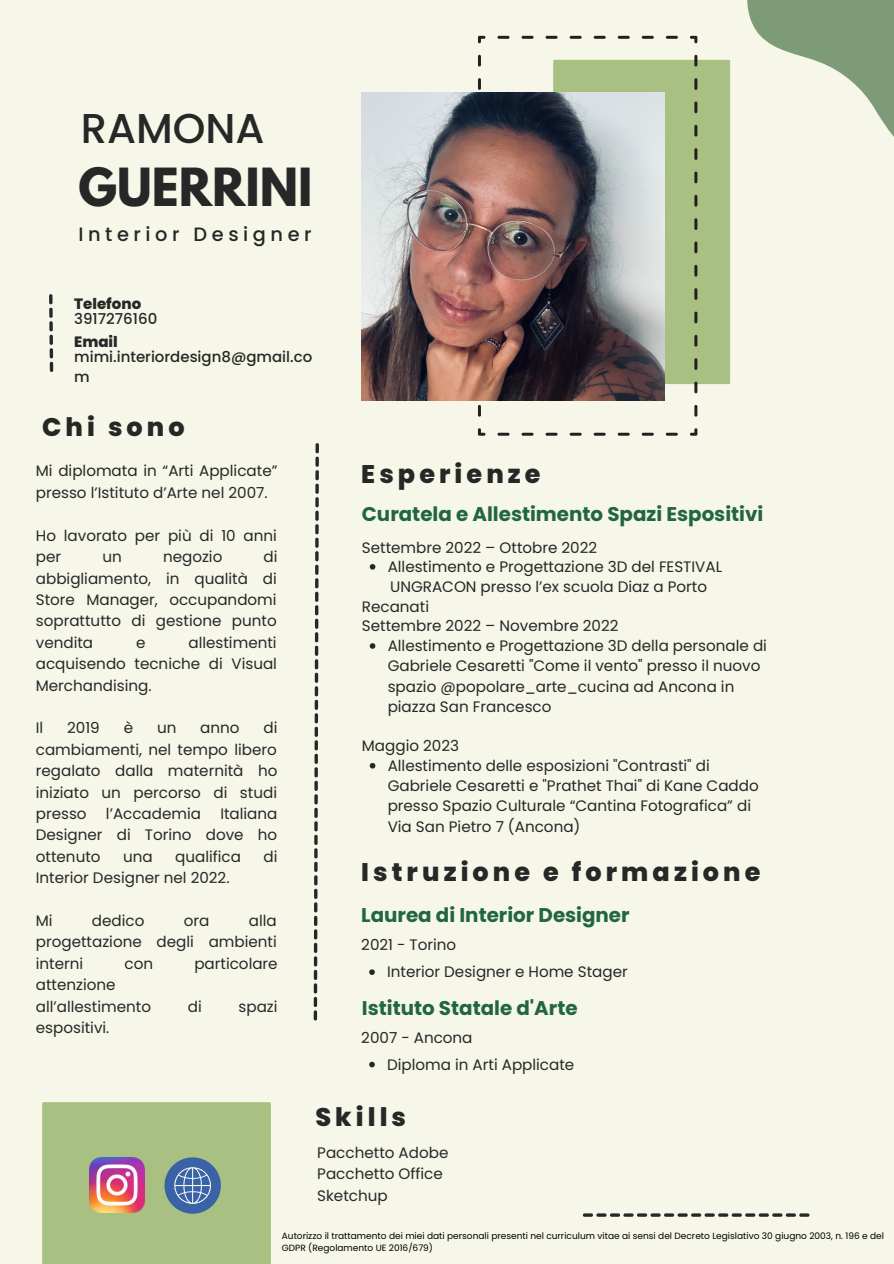
<style>
.page{position:relative;width:894px;height:1264px;background:#fff}
.page>*{position:absolute;margin:0;border:0;box-sizing:border-box;transform-origin:0 0}
.t1{font:700 46.5px "League Spartan";color:#272727}
.t2{font:500 41.7px "Poppins";color:#272727}
.t3{font:800 25.5px "Poppins";letter-spacing:.16em;color:#272727}
.t4{font:700 19.8px "Poppins";color:#21663f}
.t5{font:500 19.35px "Poppins";letter-spacing:.235em;color:#272727}
.t6{font:15.15px/21.5px "Poppins";color:#272727}
.t7{font:500 15px/20.2px "Poppins";color:#272727}
.t8{font:800 15px "Poppins";color:#272727}
.t9{font:9px "Poppins";color:#000}
</style>
<div class="page">
<div style="left:0;top:0;width:893px;height:1263px;background:#f6f6e9"></div>
<div style="left:697px;top:60px;width:33px;height:324px;background:#a8c082"></div>
<svg style="left:478px;top:36px;width:219px;height:400px"></svg>
<img style="left:361px;top:93px;width:303px;height:307px">
<svg style="left:747px;top:0;width:146px;height:136px"></svg>
<svg style="left:49px;top:294px;width:4px;height:78px"></svg>
<svg style="left:582px;top:1213px;width:227px;height:3px"></svg>
<svg style="left:313px;top:443px;width:6px;height:577px"></svg>
<svg style="left:42px;top:1102px;width:229px;height:161px;background:#a5b587"></svg>
<svg style="left:369px;top:564px;width:6px;height:5px"></svg>
<svg style="left:369px;top:969px;width:6px;height:5px"></svg>
<svg style="left:369px;top:1061px;width:6px;height:6px"></svg>
<svg style="left:369px;top:643px;width:6px;height:6px"></svg>
<svg style="left:369px;top:763px;width:6px;height:5px"></svg>
<p class="t2" style="left:81px;top:99px;width:185px">RAMONA</p>
<p class="t1" style="left:78px;top:164px;width:236px">GUERRINI</p>
<p class="t5" style="left:78px;top:220px;width:235px">Interior Designer</p>
<p class="t8" style="left:74px;top:293px;width:68px">Telefono</p>
<p class="t7" style="left:74px;top:309px;width:85px">3917276160</p>
<p class="t7" style="left:74px;top:346px;width:239px">mimi.interiordesign8@gmail.co m</p>
<p class="t3" style="left:42px;top:409px;width:144px">Chi sono</p>
<p class="t8" style="left:74px;top:331px;width:45px">Email</p>
<p class="t6" style="left:36px;top:460px;width:243px">Mi diplomata in “Arti Applicate” presso l’Istituto d’Arte nel 2007.</p>
<p class="t6" style="left:36px;top:524px;width:242px">Ho lavorato per più di 10 anni per</p>
<p class="t6" style="left:36px;top:546px;width:243px;text-align:justify;text-indent:228px">di abbigliamento, in qualità di Store Manager, occupandomi soprattutto di gestione punto vendita</p>
<p class="t6" style="left:102px;top:546px;width:21px">un</p>
<p class="t6" style="left:163px;top:546px;width:61px">negozio</p>
<p class="t6" style="left:36px;top:631px;width:242px;text-align:justify;text-indent:152px">allestimenti acquisendo tecniche di Visual Merchandising.</p>
<p class="t6" style="left:36px;top:717px;width:9px">Il</p>
<p class="t6" style="left:67px;top:717px;width:34px">2019</p>
<p class="t6" style="left:124px;top:717px;width:11px">è</p>
<p class="t6" style="left:157px;top:717px;width:21px">un</p>
<p class="t6" style="left:200px;top:717px;width:41px">anno</p>
<p class="t6" style="left:136px;top:631px;width:11px">e</p>
<p class="t6" style="left:36px;top:717px;width:243px;text-align:justify;text-indent:227px">di cambiamenti, nel tempo libero regalato dalla maternità ho iniziato un percorso di studi presso</p>
<p class="t6" style="left:36px;top:803px;width:243px;text-align:justify;text-indent:184px">Italiana Designer di Torino dove ho ottenuto</p>
<p class="t6" style="left:106px;top:803px;width:97px">l’Accademia</p>
<p class="t6" style="left:123px;top:845px;width:31px">una</p>
<p class="t6" style="left:175px;top:845px;width:67px">qualifica</p>
<p class="t6" style="left:263px;top:845px;width:15px">di</p>
<p class="t6" style="left:36px;top:867px;width:195px">Interior Designer nel 2022.</p>
<p class="t6" style="left:36px;top:909px;width:18px">Mi</p>
<p class="t6" style="left:92px;top:909px;width:54px">dedico</p>
<p class="t6" style="left:184px;top:909px;width:27px">ora</p>
<p class="t6" style="left:36px;top:909px;width:242px;text-align:justify;text-indent:213px">alla progettazione degli ambienti interni</p>
<p class="t6" style="left:124px;top:952px;width:30px">con</p>
<p class="t6" style="left:194px;top:952px;width:85px">particolare</p>
<p class="t6" style="left:36px;top:974px;width:81px">attenzione</p>
<p class="t6" style="left:36px;top:995px;width:117px">all’allestimento</p>
<p class="t6" style="left:188px;top:995px;width:15px">di</p>
<p class="t6" style="left:238px;top:995px;width:41px">spazi</p>
<p class="t6" style="left:36px;top:1016px;width:75px">espositivi.</p>
<p class="t3" style="left:361px;top:456px;width:181px">Esperienze</p>
<p class="t4" style="left:362px;top:500px;width:403px">Curatela e Allestimento Spazi Espositivi</p>
<p class="t6" style="left:362px;top:537px;width:237px">Settembre 2022 – Ottobre 2022</p>
<p class="t6" style="left:387px;top:556px;width:336px">Allestimento e Progettazione 3D del FESTIVAL</p>
<p class="t6" style="left:362px;top:576px;width:346px;line-height:20.2px;text-indent:28px">UNGRACON presso l’ex scuola Diaz a Porto<br>Recanati</p>
<p class="t6" style="left:362px;top:614px;width:258px">Settembre 2022 – Novembre 2022</p>
<p class="t6" style="left:387px;top:635px;width:381px;line-height:20.2px">Allestimento e Progettazione 3D della personale di Gabriele Cesaretti "Come il vento" presso il nuovo spazio @popolare_arte_cucina ad Ancona in piazza San Francesco</p>
<p class="t6" style="left:362px;top:734px;width:99px">Maggio 2023</p>
<p class="t6" style="left:387px;top:755px;width:372px;line-height:20.2px">Allestimento delle esposizioni "Contrasti" di Gabriele Cesaretti e "Prathet Thai" di Kane Caddo presso Spazio Culturale “Cantina Fotografica” di Via San Pietro 7 (Ancona)</p>
<p class="t3" style="left:361px;top:853px;width:400px">Istruzione e formazione</p>
<p class="t4" style="left:361px;top:901px;width:270px">Laurea di Interior Designer</p>
<p class="t6" style="left:361px;top:934px;width:96px">2021 - Torino</p>
<p class="t6" style="left:387px;top:961px;width:242px">Interior Designer e Home Stager</p>
<p class="t4" style="left:362px;top:994px;width:217px">Istituto Statale d'Arte</p>
<p class="t6" style="left:361px;top:1026px;width:113px">2007 - Ancona</p>
<p class="t6" style="left:387px;top:1053px;width:189px">Diploma in Arti Applicate</p>
<p class="t3" style="left:315px;top:1099px;width:92px">Skills</p>
<p class="t6" style="left:317px;top:1141px;width:133px">Pacchetto Adobe</p>
<p class="t6" style="left:317px;top:1163px;width:127px">Pacchetto Office</p>
<p class="t6" style="left:317px;top:1184px;width:72px">Sketchup</p>
<p class="t9" style="left:282px;top:1229px;width:603px">Autorizzo il trattamento dei miei dati personali presenti nel curriculum vitae ai sensi del Decreto Legislativo 30 giugno 2003, n. 196 e del</p>
<p class="t9" style="left:282px;top:1241px;width:153px">GDPR (Regolamento UE 2016/679)</p>
</div>
